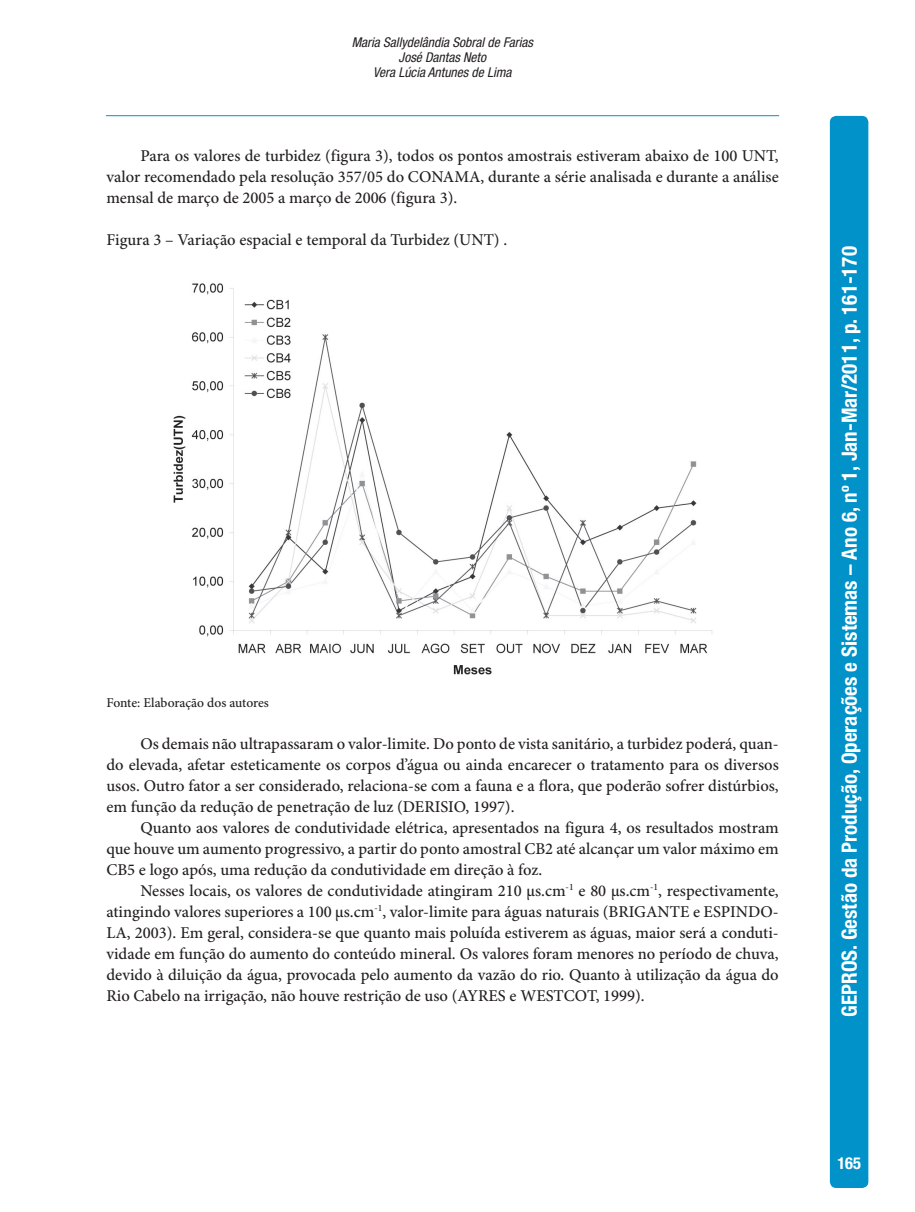
<style>
.page{position:relative;width:915px;height:1212px;background:#fff}
.page>*{position:absolute;margin:0;border:0;box-sizing:border-box;transform-origin:0 0}
.t1{font:700 condensed 21px "Helvetica Neue LT Std";color:#fff}
.t2{font:500 16.5px/21px "Minion Pro";color:#231f20;text-align:justify}
.t3{font:700 condensed 16.5px "Helvetica Neue LT Std";color:#fff}
.t4{font:italic condensed 13.5px/15px "Helvetica Neue LT Std";color:#231f20;text-align:center}
.t5{font:500 13.5px "Minion Pro";letter-spacing:-.005em;color:#231f20}
</style>
<div class="page">
<div style="left:829px;top:116px;width:39px;height:1072px;background:#0092c8"></div>
<hr style="left:106px;top:115px;width:672px;height:1px;background:#0092c8">
<img style="left:173px;top:283px;width:540px;height:392px">
<p class="t4" style="left:351px;top:36px;width:183px">Maria Sallydelândia Sobral de Farias<br>José Dantas Neto<br>Vera Lúcia Antunes de Lima</p>
<p class="t2" style="left:106px;top:146px;width:673px;text-indent:34px">Para os valores de turbidez (figura 3), todos os pontos amostrais estiveram abaixo de 100 UNT, valor recomendado pela resolução 357/05 do CONAMA, durante a série analisada e durante a análise mensal de março de 2005 a março de 2006 (figura 3).</p>
<p class="t2" style="left:106px;top:230px;width:402px">Figura 3 – Variação espacial e temporal da Turbidez (UNT) .</p>
<p class="t5" style="left:106px;top:694px;width:164px">Fonte: Elaboração dos autores</p>
<p class="t2" style="left:106px;top:734px;width:673px;text-indent:34px">Os demais não ultrapassaram o valor-limite. Do ponto de vista sanitário, a turbidez poderá, quan&shy;do elevada, afetar esteticamente os corpos d’água ou ainda encarecer o tratamento para os diversos usos. Outro fator a ser considerado, relaciona-se com a fauna e a flora, que poderão sofrer distúrbios, em função da redução de penetração de luz (DERISIO, 1997).</p>
<p class="t2" style="left:106px;top:818px;width:673px;text-indent:34px">Quanto aos valores de condutividade elétrica, apresentados na figura 4, os resultados mostram que houve um aumento progressivo, a partir do ponto amostral CB2 até alcançar um valor máximo em CB5 e logo após, uma redução da condutividade em direção à foz.</p>
<p class="t2" style="left:106px;top:881px;width:673px;text-indent:34px">Nesses locais, os valores de condutividade atingiram 210 µs.cm<sup>-1</sup> e 80 µs.cm<sup>-1</sup>, respectivamente, atingindo valores superiores a 100 µs.cm<sup>-1</sup>, valor-limite para águas naturais (BRIGANTE e ESPINDO-LA, 2003). Em geral, considera-se que quanto mais poluída estiverem as águas, maior será a conduti&shy;vidade em função do aumento do conteúdo mineral. Os valores foram menores no período de chuva, devido à diluição da água, provocada pelo aumento da vazão do rio. Quanto à utilização da água do Rio Cabelo na irrigação, não houve restrição de uso (AYRES e WESTCOT, 1999).</p>
<p class="t1" style="left:836px;top:1016px;width:772px;rotate:-90deg">GEPROS. Gestão da Produção, Operações e Sistemas – Ano 6, nº 1, Jan-Mar/2011, p. 161-170</p>
<p class="t3" style="left:837px;top:1153px;width:25px">165</p>
</div>
